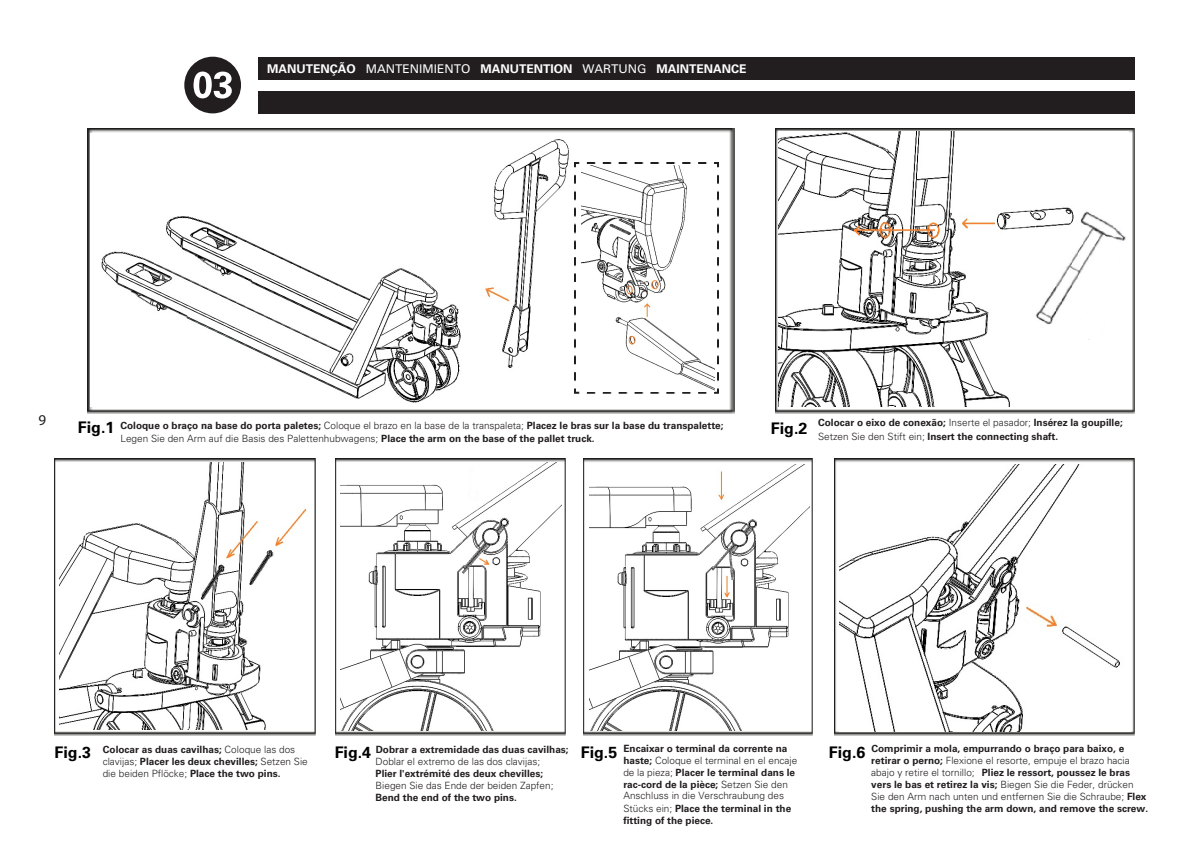
<style>
.page{position:relative;width:1191px;height:842px;background:#fff}
.page>*{position:absolute;margin:0;border:0;box-sizing:border-box;transform-origin:0 0}
.t1{font:700 16px "Univers LT Std";color:#000}
.t2{font:15px "Myriad Pro";color:#221e1f}
.t3{font:700 12px "Univers LT Std";color:#fff}
.t4{font:700 10px/12px "Univers LT Std";color:#221e1f}
.t5{font:300 10px/13.6px "Univers LT Std";color:#221e1f}
.s1{font-family:"Univers LT";font-weight:400}
.s2{font-family:"Univers LT"}
.s3{font-weight:300}
.s4{font-weight:700}
</style>
<div class="page">
<img style="left:583px;top:458px;width:230px;height:278px">
<img style="left:335px;top:458px;width:230px;height:278px">
<img style="left:54px;top:458px;width:261px;height:278px">
<img style="left:834px;top:458px;width:300px;height:278px">
<img style="left:87px;top:128px;width:648px;height:285px">
<img style="left:775px;top:128px;width:359px;height:285px">
<div style="left:184px;top:57px;width:57px;height:56px;background:#221e1f;border-radius:50%"></div>
<svg style="left:193px;top:72px;width:39px;height:27px"></svg>
<div style="left:258px;top:57px;width:876px;height:22px;background:#221e1f"></div>
<div style="left:258px;top:91px;width:876px;height:22px;background:#221e1f"></div>
<img style="left:91px;top:133px;width:484px;height:273px">
<img style="left:779px;top:132px;width:349px;height:275px">
<img style="left:341px;top:463px;width:220px;height:268px">
<img style="left:590px;top:464px;width:219px;height:267px">
<img style="left:840px;top:465px;width:291px;height:266px">
<img style="left:60px;top:462px;width:251px;height:267px">
<img style="left:574px;top:162px;width:146px;height:232px">
<img style="left:581px;top:166px;width:133px;height:226px">
<p class="t3" style="left:267px;top:62px;width:481px">MANUTENÇÃO <span class="s1">MANTENIMIENTO</span> MANUTENTION <span class="s1">WARTUNG</span> <span class="s2">MAINTENANCE</span></p>
<h2 class="t2" style="left:38px;top:411px;width:9px">9</h2>
<h1 class="t1" style="left:78px;top:418px;width:38px">Fig.1</h1>
<p class="t4" style="left:120px;top:418px;width:604px;line-height:13.4px">Coloque o braço na base do porta paletes; <span class="s3">Coloque el brazo en la base de la transpaleta;</span> Placez le bras sur la base du transpalette;<br><span class="s3">Legen Sie den Arm auf die Basis des Palettenhubwagens;</span> Place the arm on the base of the pallet truck.</p>
<p class="t4" style="left:818px;top:416px;width:306px;line-height:14px">Colocar o eixo de conexão; <span class="s3">Inserte el pasador;</span> Insérez la goupille;<br><span class="s3">Setzen Sie den Stift ein;</span> Insert the connecting shaft.</p>
<h1 class="t1" style="left:771px;top:419px;width:38px">Fig.2</h1>
<p class="t4" style="left:103px;top:743px;width:207px">Colocar as duas cavilhas; <span class="s3">Coloque las dos clavijas;</span> Placer les deux chevilles; <span class="s3">Setzen Sie die beiden Pflöcke;</span> Place the two pins.</p>
<p class="t4" style="left:376px;top:743px;width:194px">Dobrar a extremidade das duas cavilhas;</p>
<p class="t4" style="left:871px;top:743px;width:278px">Comprimir a mola, empurrando o braço para baixo, e retirar o perno; <span class="s3">Flexione el resorte, empuje el brazo hacia abajo y retire el tornillo;</span> Pliez le ressort, poussez le bras vers le bas et retirez la vis; <span class="s3">Biegen Sie die Feder, drücken Sie den Arm nach unten und entfernen Sie die Schraube;</span> Flex the spring, pushing the arm down, and remove the screw.</p>
<p class="t4" style="left:623px;top:743px;width:175px">Encaixar o terminal da corrente na haste; <span class="s3">Coloque el terminal en el encaje de la pieza;</span> Placer le terminal dans le rac-cord de la pièce; <span class="s3">Setzen Sie den</span></p>
<p class="t5" style="left:623px;top:788px;width:169px">Anschluss in die Verschraubung des<br>Stücks ein; <span class="s4">Place the terminal in the</span></p>
<p class="t4" style="left:623px;top:815px;width:92px">fitting of the piece.</p>
<h1 class="t1" style="left:55px;top:743px;width:38px">Fig.3</h1>
<h1 class="t1" style="left:335px;top:743px;width:38px">Fig.4</h1>
<h1 class="t1" style="left:581px;top:743px;width:38px">Fig.5</h1>
<h1 class="t1" style="left:829px;top:743px;width:38px">Fig.6</h1>
<p class="t5" style="left:375px;top:754px;width:166px">Doblar el extremo de las dos clavijas;</p>
<p class="t4" style="left:375px;top:767px;width:169px">Plier l'extrémité des deux chevilles;</p>
<p class="t5" style="left:375px;top:778px;width:179px">Biegen Sie das Ende der beiden Zapfen;</p>
<p class="t4" style="left:375px;top:791px;width:143px">Bend the end of the two pins.</p>
</div>
